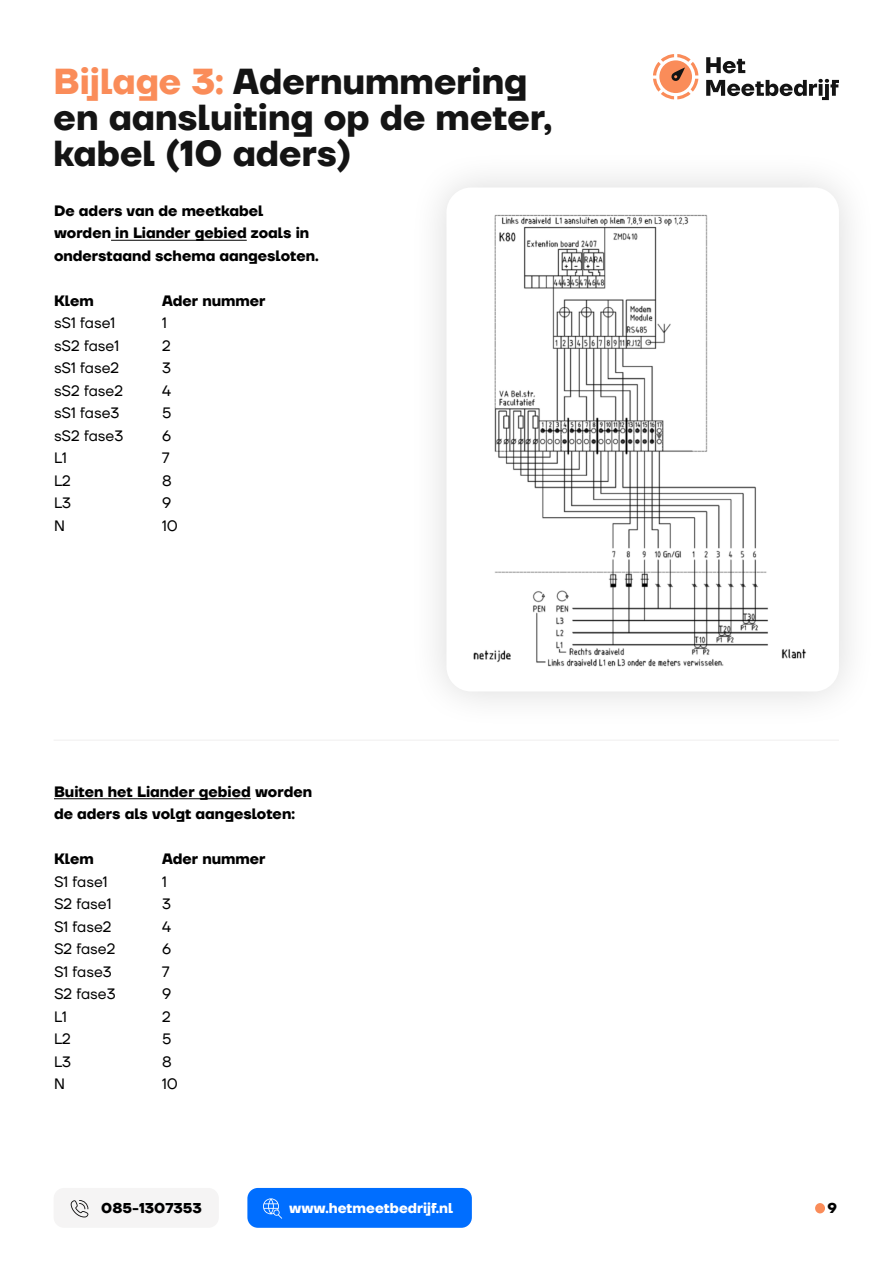
<style>
.page{position:relative;width:893px;height:1263px;background:#fff}
.page>*{position:absolute;margin:0;border:0;box-sizing:border-box;transform-origin:0 0}
.t1{font:700 36px/36px "TT Firs Neue";color:#141414}
.t2{font:700 15px/22.5px "TT Firs Neue";color:#000}
.t3{font:15px "TT Firs Neue";color:#000}
.t4{font:700 14.25px "TT Firs Neue";color:#fff}
.t5{font:700 14.25px "TT Firs Neue";color:#000}
.s1{color:#fa8c59}
</style>
<div class="page">
<svg style="left:706px;top:57px;width:39px;height:16px"></svg>
<svg style="left:706px;top:79px;width:133px;height:21px"></svg>
<svg style="left:653px;top:54px;width:45px;height:45px"></svg>
<div style="left:54px;top:1188px;width:165px;height:40px;background:#f5f4f4;border-radius:10px"></div>
<svg style="left:71px;top:1200px;width:18px;height:17px"></svg>
<div style="left:247px;top:1188px;width:225px;height:40px;background:#006eff;border-radius:10px"></div>
<svg style="left:263px;top:1198px;width:19px;height:21px"></svg>
<div style="left:815px;top:1203px;width:10px;height:10px;background:#fa8c59;border-radius:50%"></div>
<hr style="left:111px;top:240px;width:136px;height:1px;background:#000">
<hr style="left:54px;top:798px;width:197px;height:1px;background:#000">
<div style="left:408px;top:149px;width:469px;height:581px;background:#fbfbfb"></div>
<div style="left:446px;top:188px;width:393px;height:503px;background:#fff;border-radius:25px"></div>
<img style="left:473px;top:214px;width:334px;height:453px">
<hr style="left:54px;top:739px;width:785px;height:2px;background:#f5f4f4">
<h1 class="t1" style="left:54px;top:64px;width:500px"><span class="s1">Bijlage 3:</span> Adernummering en aansluiting op de meter, kabel (10 aders)</h1>
<p class="t2" style="left:54px;top:199px;width:266px">De aders van de meetkabel worden in Liander gebied zoals in onderstaand schema aangesloten.</p>
<p class="t2" style="left:54px;top:289px;width:41px">Klem</p>
<p class="t2" style="left:162px;top:289px;width:105px">Ader nummer</p>
<p class="t3" style="left:54px;top:313px;width:63px">sS1 fase1</p>
<p class="t3" style="left:162px;top:313px;width:6px">1</p>
<p class="t3" style="left:54px;top:335px;width:67px">sS2 fase1</p>
<p class="t3" style="left:162px;top:335px;width:10px">2</p>
<p class="t3" style="left:54px;top:358px;width:67px">sS1 fase2</p>
<p class="t3" style="left:162px;top:358px;width:10px">3</p>
<p class="t3" style="left:54px;top:380px;width:70px">sS2 fase2</p>
<p class="t3" style="left:162px;top:380px;width:10px">4</p>
<p class="t3" style="left:54px;top:403px;width:67px">sS1 fase3</p>
<p class="t3" style="left:162px;top:403px;width:11px">5</p>
<p class="t3" style="left:54px;top:425px;width:71px">sS2 fase3</p>
<p class="t3" style="left:162px;top:425px;width:11px">6</p>
<p class="t3" style="left:54px;top:448px;width:14px">L1</p>
<p class="t3" style="left:162px;top:448px;width:9px">7</p>
<p class="t3" style="left:54px;top:470px;width:18px">L2</p>
<p class="t3" style="left:162px;top:470px;width:11px">8</p>
<p class="t3" style="left:54px;top:493px;width:19px">L3</p>
<p class="t3" style="left:162px;top:493px;width:11px">9</p>
<p class="t3" style="left:54px;top:515px;width:12px">N</p>
<p class="t3" style="left:162px;top:515px;width:17px">10</p>
<p class="t2" style="left:54px;top:780px;width:260px">Buiten het Liander gebied worden de aders als volgt aangesloten:</p>
<p class="t2" style="left:54px;top:848px;width:41px">Klem</p>
<p class="t2" style="left:162px;top:848px;width:105px">Ader nummer</p>
<p class="t3" style="left:54px;top:871px;width:55px">S1 fase1</p>
<p class="t3" style="left:162px;top:871px;width:6px">1</p>
<p class="t3" style="left:54px;top:894px;width:59px">S2 fase1</p>
<p class="t3" style="left:162px;top:894px;width:10px">3</p>
<p class="t3" style="left:54px;top:916px;width:59px">S1 fase2</p>
<p class="t3" style="left:162px;top:916px;width:10px">4</p>
<p class="t3" style="left:54px;top:939px;width:63px">S2 fase2</p>
<p class="t3" style="left:162px;top:939px;width:11px">6</p>
<p class="t3" style="left:54px;top:961px;width:59px">S1 fase3</p>
<p class="t3" style="left:162px;top:961px;width:9px">7</p>
<p class="t3" style="left:54px;top:984px;width:63px">S2 fase3</p>
<p class="t3" style="left:162px;top:984px;width:11px">9</p>
<p class="t3" style="left:54px;top:1006px;width:14px">L1</p>
<p class="t3" style="left:162px;top:1006px;width:10px">2</p>
<p class="t3" style="left:54px;top:1029px;width:18px">L2</p>
<p class="t3" style="left:162px;top:1029px;width:11px">5</p>
<p class="t3" style="left:54px;top:1051px;width:19px">L3</p>
<p class="t3" style="left:162px;top:1051px;width:11px">8</p>
<p class="t3" style="left:54px;top:1074px;width:12px">N</p>
<p class="t3" style="left:162px;top:1074px;width:17px">10</p>
<p class="t5" style="left:101px;top:1198px;width:102px">085-1307353</p>
<p class="t4" style="left:289px;top:1198px;width:165px">www.hetmeetbedrijf.nl</p>
<p class="t5" style="left:827px;top:1198px;width:11px">9</p>
</div>
